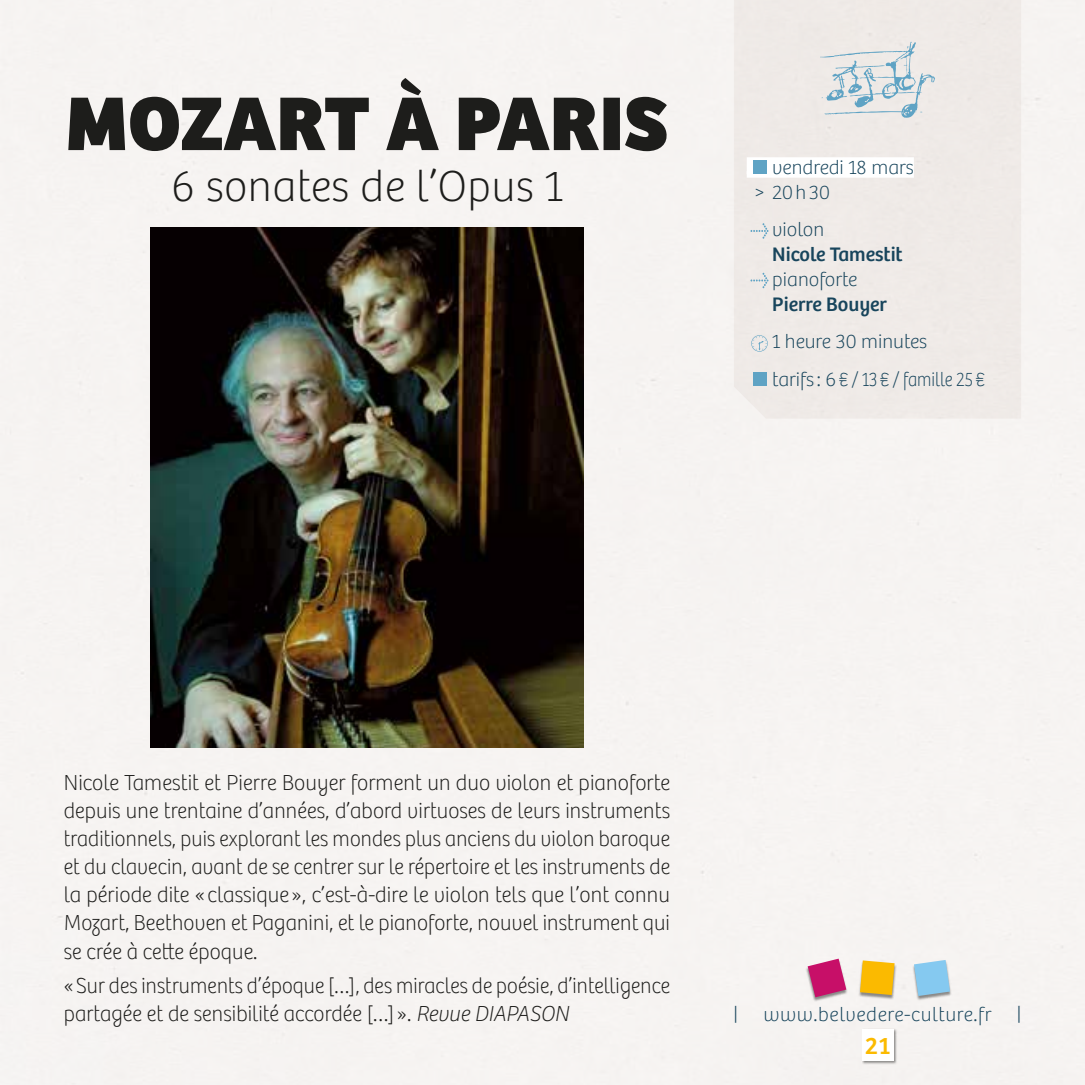
<style>
.page{position:relative;width:1085px;height:1085px;background:#fff}
.page>*{position:absolute;margin:0;border:0;box-sizing:border-box;transform-origin:0 0}
.t1{font:italic 800 78.75px "Bree";letter-spacing:.01em;color:#1d1d1b}
.t2{font:100 45px "Bree";letter-spacing:.01em;color:#1d1d1b}
.t3{font:24.75px "Bree";color:#fbba00}
.t4{font:italic 100 22.5px/28.1px "Bree";color:#1d1d1b;scale:.96 1}
.t5{font:italic 100 22.5px/28.1px "Bree";color:#1d1d1b;scale:.93 1}
.t6{font:100 20.25px/24.8px "Bree";color:#18455c}
.t7{font:20.25px "Bree";color:#18455c}
.t8{font:100 20.25px "Bree";letter-spacing:.03em;color:#18455c}
</style>
<div class="page">
<div style="left:0;top:0;width:1084px;height:1084px;background:#f6f3f2"></div>
<div style="left:861px;top:1028px;width:36px;height:36px;background:#1d1d1b;opacity:.5"></div>
<div style="left:861px;top:1028px;width:32px;height:32px;background:#fff"></div>
<div style="left:857px;top:960px;width:39px;height:39px;background:#1d1d1b;opacity:.5"></div>
<svg style="left:859px;top:960px;width:35px;height:34px"></svg>
<div style="left:805px;top:958px;width:43px;height:43px;background:#1d1d1b;opacity:.5"></div>
<svg style="left:807px;top:958px;width:39px;height:39px"></svg>
<div style="left:911px;top:960px;width:41px;height:40px;background:#1d1d1b;opacity:.5"></div>
<svg style="left:913px;top:959px;width:36px;height:36px"></svg>
<div style="left:733px;top:0;width:287px;height:418px;background:#efeae7"></div>
<div style="left:746px;top:157px;width:167px;height:17px;background:#fff"></div>
<div style="left:746px;top:171px;width:167px;height:7px;background:#fff"></div>
<div style="left:752px;top:160px;width:14px;height:14px;background:#5fa3c4"></div>
<svg style="left:750px;top:223px;width:18px;height:16px"></svg>
<svg style="left:750px;top:273px;width:18px;height:15px"></svg>
<svg style="left:751px;top:335px;width:16px;height:16px"></svg>
<div style="left:752px;top:372px;width:14px;height:14px;background:#5fa3c4"></div>
<svg style="left:819px;top:42px;width:116px;height:76px;background:#d7dee0"></svg>
<img style="left:151px;top:227px;width:432px;height:520px">
<div style="left:0;top:660px;width:42px;height:125px;background:#f6f4f2"></div>
<h1 class="t1" style="left:66px;top:76px;width:603px">MOZART À PARIS</h1>
<h2 class="t2" style="left:171px;top:161px;width:393px">6 sonates de l’Opus 1</h2>
<p class="t6" style="left:754px;top:155px;width:161px;text-indent:18px">vendredi 18 mars &gt; 20h30</p>
<p class="t6" style="left:772px;top:218px;width:54px">violon</p>
<p class="t7" style="left:772px;top:242px;width:132px">Nicole Tamestit</p>
<p class="t6" style="left:772px;top:267px;width:86px">pianoforte</p>
<p class="t7" style="left:772px;top:292px;width:116px">Pierre Bouyer</p>
<p class="t6" style="left:772px;top:323px;width:214px;line-height:37.6px">1 heure 30 minutes<br>tarifs: 6€ / 13€ / famille 25€</p>
<p class="t4" style="left:64px;top:768px;width:638px">Nicole Tamestit et Pierre Bouyer forment un duo violon et pianoforte depuis une trentaine d’années,d’abord virtuoses de leurs instruments traditionnels,puisexplorant lesmondesplusanciensdu violon baroque et du clavecin,avant de se centrer sur le répertoire et les instruments de la période dite « classique »,c’est-à-dire le violon tels que l’ont connu Mozart,Beethoven et Paganini,et le pianoforte,nouvelinstrument qui se crée à cette époque.</p>
<p class="t5" style="left:64px;top:971px;width:658px">«Sur desinstrumentsd’époque […],desmiraclesde poésie,d’intelligence partagée et de sensibilité accordée […] ».Revue DIAPASON</p>
<p class="t6" style="left:733px;top:1002px;width:5px">|</p>
<p class="t8" style="left:763px;top:1002px;width:229px">www.belvedere-culture.fr</p>
<p class="t6" style="left:1017px;top:1002px;width:5px">|</p>
<p class="t3" style="left:865px;top:1030px;width:26px">21</p>
</div>
